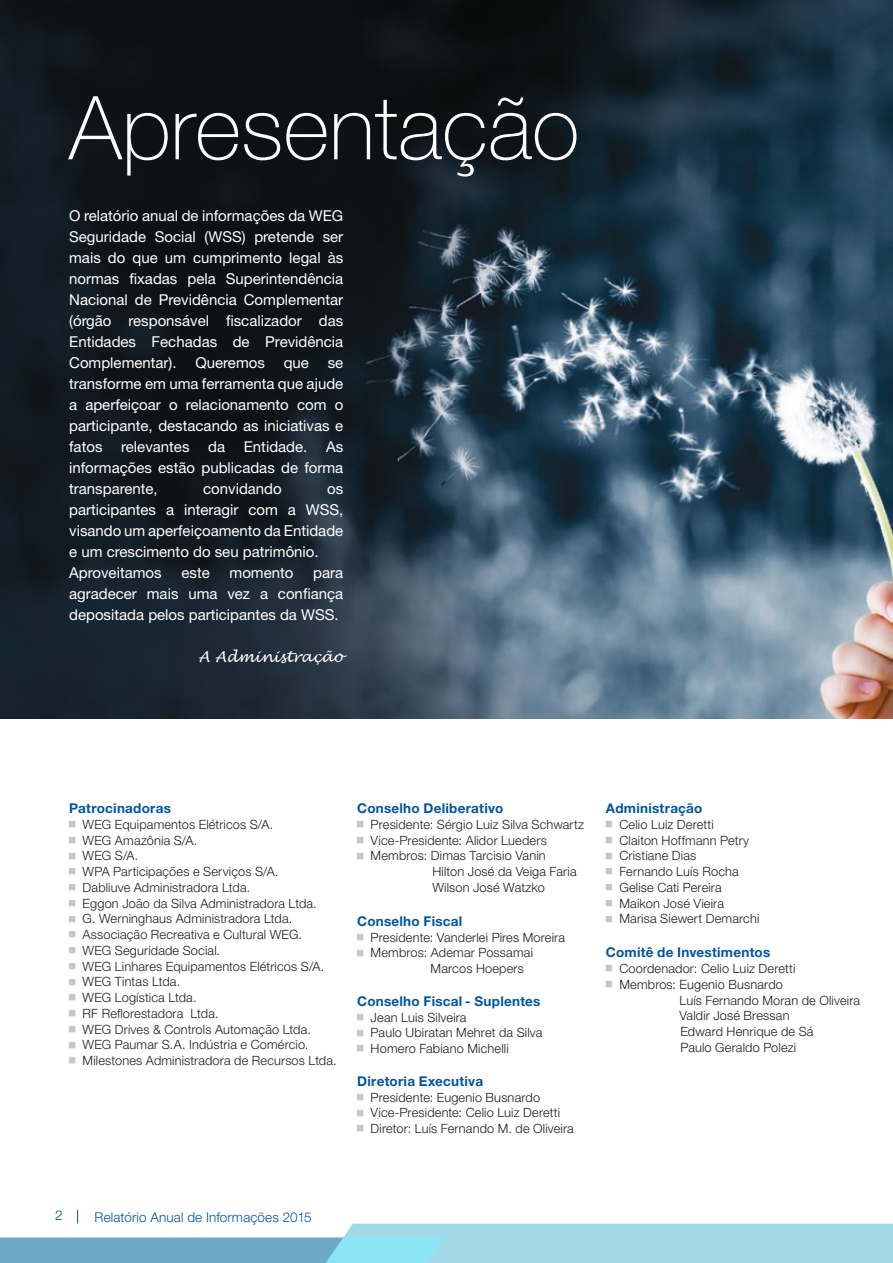
<style>
.page{position:relative;width:893px;height:1263px;background:#fff}
.page>*{position:absolute;margin:0;border:0;box-sizing:border-box;transform-origin:0 0}
.t1{font:100 88.2px "Helvetica Neue LT Pro";color:#fff}
.t2{font:15px/21px "Helvetica Neue LT Pro";color:#fff;text-align:justify}
.t3{font:italic 15px "Lucida Handwriting";color:#fff}
.t4{font:700 13.5px "Helvetica Neue LT Pro";letter-spacing:.02em;color:#00569e}
.t5{font:300 13.5px "Helvetica Neue LT Pro";letter-spacing:.01em;color:#00569e}
.t6{font:300 12.75px/15.8px "Helvetica Neue LT Pro";letter-spacing:.01em;color:#1d1d1b}
</style>
<div class="page">
<svg style="left:0;top:1210px;width:893px;height:53px"></svg>
<img style="left:0;top:0;width:893px;height:719px">
<h1 class="t1" style="left:69px;top:76px;width:512px">Apresentação</h1>
<p class="t2" style="left:69px;top:205px;width:276px">O relatório anual de informações da WEG Seguridade Social (WSS) pretende ser mais do que um cumprimento legal às normas fixadas pela Superintendência Nacional de Previdência Complementar (órgão responsável fiscalizador das Entidades Fechadas de Previdência Complementar).</p>
<p class="t2" style="left:195px;top:352px;width:71px">Queremos</p>
<p class="t2" style="left:69px;top:352px;width:276px;text-indent:215px">que se transforme em uma ferramenta que ajude a aperfeiçoar o relacionamento com o participante, destacando as iniciativas e fatos relevantes da Entidade. As informações estão publicadas de forma transparente,</p>
<p class="t2" style="left:203px;top:478px;width:80px">convidando</p>
<p class="t2" style="left:69px;top:478px;width:276px;text-align:left;text-indent:258px">os participantes a interagir com a WSS, visando um aperfeiçoamento da Entidade e um crescimento do seu patrimônio.<br>Aproveitamos</p>
<p class="t2" style="left:181px;top:562px;width:30px">este</p>
<p class="t2" style="left:230px;top:562px;width:65px">momento</p>
<p class="t2" style="left:69px;top:562px;width:276px;text-indent:244px">para agradecer mais uma vez a confiança depositada pelos participantes da WSS.</p>
<p class="t3" style="left:198px;top:647px;width:146px">A Administração</p>
<p class="t4" style="left:69px;top:800px;width:103px">Patrocinadoras</p>
<p class="t6" style="left:83px;top:816px;width:256px">WEG Equipamentos Elétricos S/A.<br>WEG Amazônia S/A.<br>WEG S/A.<br>WPA Participações e Serviços S/A.<br>Dabliuve Administradora Ltda.<br>Eggon João da Silva Administradora Ltda.<br>G. Werninghaus Administradora Ltda.<br>Associação Recreativa e Cultural WEG.<br>WEG Seguridade Social.<br>WEG Linhares Equipamentos Elétricos S/A.<br>WEG Tintas Ltda.<br>WEG Logística Ltda.<br>RF Reflorestadora Ltda.<br>WEG Drives &amp; Controls Automação Ltda.<br>WEG Paumar S.A. Indústria e Comércio.<br>Milestones Administradora de Recursos Ltda.</p>
<p class="t4" style="left:357px;top:800px;width:148px">Conselho Deliberativo</p>
<p class="t6" style="left:371px;top:816px;width:215px">Presidente: Sérgio Luiz Silva Schwartz</p>
<p class="t6" style="left:371px;top:832px;width:178px">Vice-Presidente: Alidor Lueders</p>
<p class="t6" style="left:371px;top:848px;width:177px">Membros: Dimas Tarcisio Vanin</p>
<p class="t6" style="left:432px;top:863px;width:146px">Hilton José da Veiga Faria</p>
<p class="t6" style="left:432px;top:879px;width:114px">Wilson José Watzko</p>
<p class="t4" style="left:357px;top:912px;width:107px">Conselho Fiscal</p>
<p class="t6" style="left:371px;top:929px;width:196px">Presidente: Vanderlei Pires Moreira</p>
<p class="t6" style="left:371px;top:945px;width:164px">Membros: Ademar Possamai</p>
<p class="t6" style="left:431px;top:960px;width:95px">Marcos Hoepers</p>
<p class="t4" style="left:357px;top:992px;width:185px">Conselho Fiscal - Suplentes</p>
<p class="t6" style="left:371px;top:1009px;width:173px">Jean Luis Silveira<br>Paulo Ubiratan Mehret da Silva<br>Homero Fabiano Michelli</p>
<p class="t4" style="left:357px;top:1072px;width:127px">Diretoria Executiva</p>
<p class="t6" style="left:371px;top:1089px;width:205px">Presidente: Eugenio Busnardo<br>Vice-Presidente: Celio Luiz Deretti<br>Diretor: Luís Fernando M. de Oliveira</p>
<p class="t4" style="left:606px;top:800px;width:98px">Administração</p>
<p class="t6" style="left:619px;top:816px;width:141px">Celio Luiz Deretti<br>Claiton Hoffmann Petry<br>Cristiane Dias<br>Fernando Luís Rocha<br>Gelise Cati Pereira<br>Maikon José Vieira<br>Marisa Siewert Demarchi</p>
<p class="t4" style="left:606px;top:944px;width:166px">Comitê de Investimentos</p>
<p class="t6" style="left:619px;top:960px;width:177px">Coordenador: Celio Luiz Deretti</p>
<p class="t6" style="left:619px;top:976px;width:165px">Membros: Eugenio Busnardo</p>
<p class="t6" style="left:679px;top:992px;width:182px">Luís Fernando Moran de Oliveira</p>
<p class="t6" style="left:679px;top:1008px;width:112px">Valdir José Bressan</p>
<p class="t6" style="left:680px;top:1023px;width:135px">Edward Henrique de Sá</p>
<p class="t6" style="left:680px;top:1039px;width:117px">Paulo Geraldo Polezi</p>
<p class="t5" style="left:55px;top:1207px;width:9px">2</p>
<p class="t5" style="left:95px;top:1208px;width:218px">Relatório Anual de Informações 2015</p>
</div>
